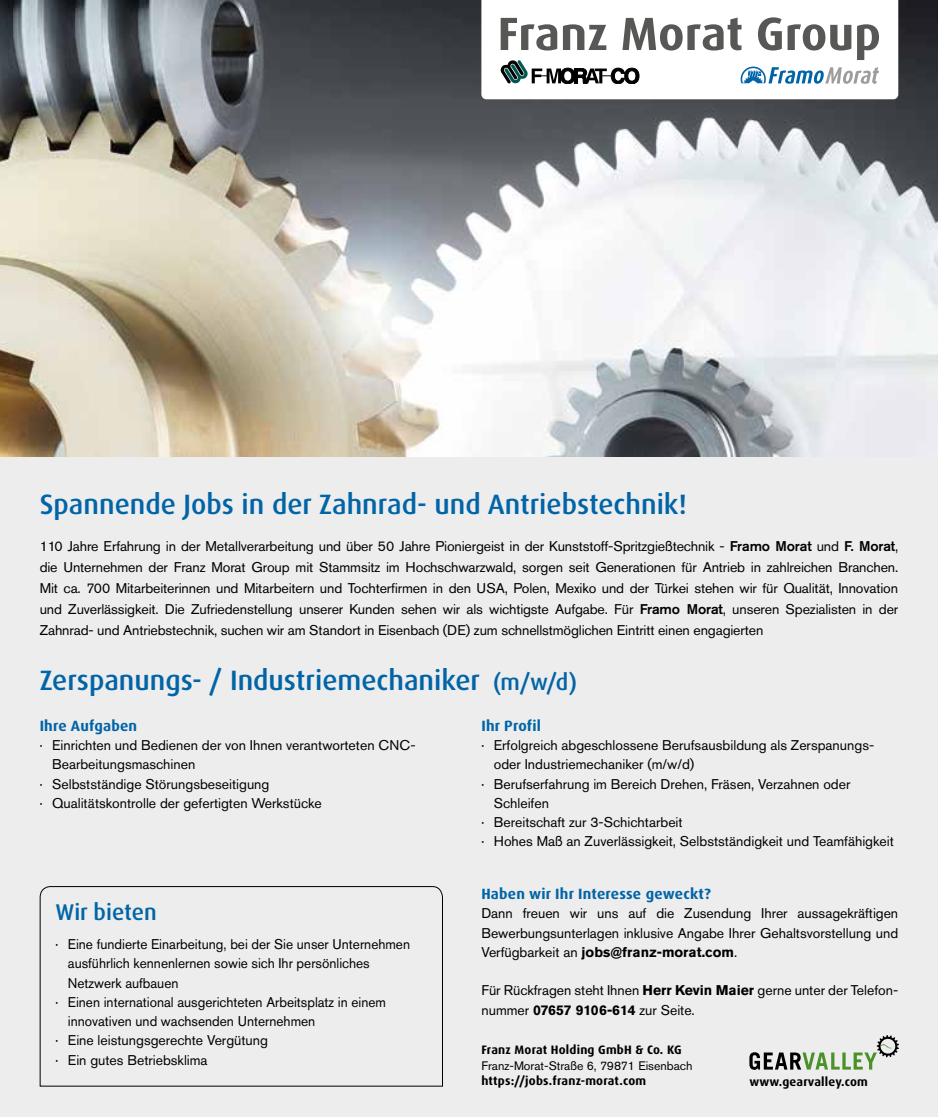
<style>
.page{position:relative;width:938px;height:1117px;background:#fff}
.page>*{position:absolute;margin:0;border:0;box-sizing:border-box;transform-origin:0 0}
.t1{font:500 28px "Dax OT";color:#0064a7}
.t2{font:500 22.75px "Dax OT";color:#0064a7}
.t3{font:700 14.88px "Dax OT";letter-spacing:.015em;color:#0064a7}
.t4{font:14px/21px "Akzidenz Grotesk Pro";color:#000;text-align:justify}
.t5{font:700 12.25px "Dax OT";letter-spacing:.015em;color:#000}
.t6{font:12.25px "Akzidenz Grotesk Pro";color:#000}
.s1{font-weight:500}
.s2{font-size:22.75px}
.s3{font-weight:700}
</style>
<div class="page">
<div style="left:0;top:0;width:938px;height:1116px;background:#ededed"></div>
<img style="left:0;top:0;width:938px;height:456px">
<svg style="left:481px;top:0;width:417px;height:99px;background:#dbddde"></svg>
<svg style="left:39px;top:886px;width:404px;height:200px"></svg>
<svg style="left:749px;top:1035px;width:150px;height:34px"></svg>
<h1 class="t1" style="left:40px;top:486px;width:649px">Spannende Jobs in der Zahnrad- und Antriebstechnik!</h1>
<p class="t4" style="left:40px;top:535px;width:860px">110 Jahre Erfahrung in der Metallverarbeitung und über 50 Jahre Pioniergeist in der Kunststoff-Spritzgießtechnik - <span class="s1">Framo Morat</span> und <span class="s1">F. Morat</span>, die Unternehmen der Franz Morat Group mit Stammsitz im Hochschwarzwald, sorgen seit Generationen für Antrieb in zahlreichen Branchen.<br>Mit ca. 700 Mitarbeiterinnen und Mitarbeitern und Tochterfirmen in den USA, Polen, Mexiko und der Türkei stehen wir für Qualität, Innovation und Zuverlässigkeit. Die Zufriedenstellung unserer Kunden sehen wir als wichtigste Aufgabe. Für <span class="s1">Framo Morat</span>, unseren Spezialisten in der Zahnrad- und Antriebstechnik, suchen wir am Standort in Eisenbach (DE) zum schnellstmöglichen Eintritt einen engagierten</p>
<h1 class="t1" style="left:40px;top:662px;width:538px">Zerspanungs- / Industriemechaniker <span class="s2">(m/w/d)</span></h1>
<p class="t3" style="left:40px;top:716px;width:99px">Ihre Aufgaben</p>
<p class="t4" style="left:40px;top:734px;width:377px">· Einrichten und Bedienen der von Ihnen verantworteten CNC-</p>
<p class="t4" style="left:52px;top:753px;width:145px">Bearbeitungsmaschinen</p>
<p class="t4" style="left:40px;top:773px;width:231px">· Selbstständige Störungsbeseitigung</p>
<p class="t4" style="left:40px;top:792px;width:283px">· Qualitätskontrolle der gefertigten Werkstücke</p>
<p class="t3" style="left:481px;top:716px;width:61px">Ihr Profil</p>
<p class="t4" style="left:481px;top:734px;width:394px">· Erfolgreich abgeschlossene Berufsausbildung als Zerspanungs-</p>
<p class="t4" style="left:494px;top:753px;width:202px">oder Industriemechaniker (m/w/d)</p>
<p class="t4" style="left:481px;top:773px;width:370px">· Berufserfahrung im Bereich Drehen, Fräsen, Verzahnen oder</p>
<p class="t4" style="left:494px;top:792px;width:57px">Schleifen</p>
<p class="t4" style="left:481px;top:811px;width:203px">· Bereitschaft zur 3-Schichtarbeit</p>
<p class="t4" style="left:481px;top:830px;width:414px">· Hohes Maß an Zuverlässigkeit, Selbstständigkeit und Teamfähigkeit</p>
<h2 class="t2" style="left:55px;top:897px;width:103px">Wir bieten</h2>
<p class="t4" style="left:55px;top:933px;width:356px">· Eine fundierte Einarbeitung, bei der Sie unser Unternehmen</p>
<p class="t4" style="left:68px;top:952px;width:303px">ausführlich kennenlernen sowie sich Ihr persönliches</p>
<p class="t4" style="left:68px;top:971px;width:112px">Netzwerk aufbauen</p>
<p class="t4" style="left:55px;top:991px;width:332px">· Einen international ausgerichteten Arbeitsplatz in einem</p>
<p class="t4" style="left:68px;top:1010px;width:249px">innovativen und wachsenden Unternehmen</p>
<p class="t4" style="left:55px;top:1029px;width:214px">· Eine leistungsgerechte Vergütung</p>
<p class="t4" style="left:55px;top:1048px;width:154px">· Ein gutes Betriebsklima</p>
<p class="t3" style="left:481px;top:884px;width:231px">Haben wir Ihr Interesse geweckt?</p>
<p class="t4" style="left:481px;top:903px;width:418px;line-height:19.2px">Dann freuen wir uns auf die Zusendung Ihrer aussagekräftigen Bewerbungsunterlagen inklusive Angabe Ihrer Gehaltsvorstellung und Verfügbarkeit an <span class="s3">jobs@franz-morat.com</span>.</p>
<p class="t4" style="left:481px;top:980px;width:418px;line-height:19.2px">Für Rückfragen steht Ihnen <span class="s3">Herr Kevin Maier</span> gerne unter der Telefon&shy;nummer <span class="s3">07657 9106-614</span> zur Seite.</p>
<p class="t5" style="left:481px;top:1041px;width:202px">Franz Morat Holding GmbH &amp; Co. KG</p>
<p class="t6" style="left:481px;top:1057px;width:212px">Franz-Morat-Straße 6, 79871 Eisenbach</p>
<p class="t5" style="left:481px;top:1072px;width:166px">https://jobs.franz-morat.com</p>
<p class="t5" style="left:749px;top:1073px;width:120px">www.gearvalley.com</p>
</div>
